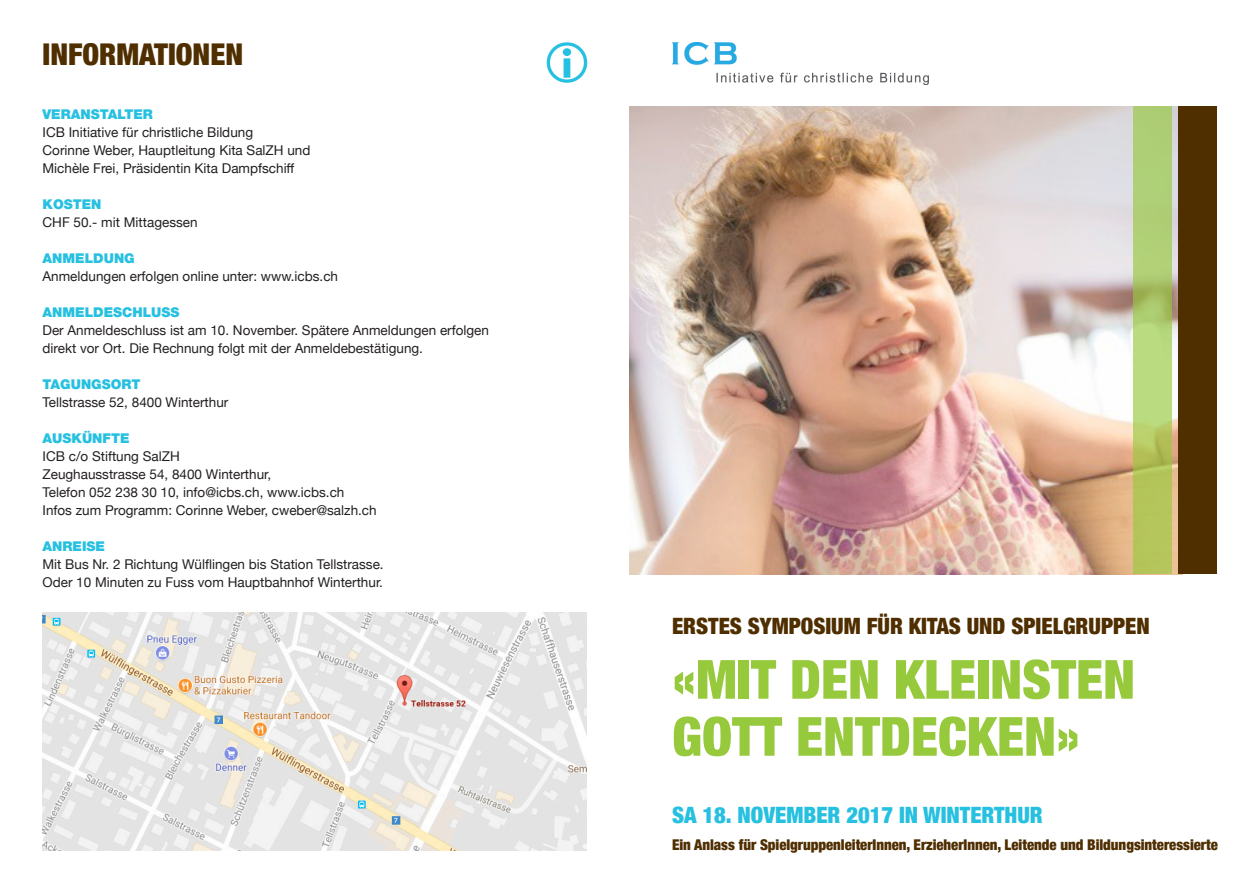
<style>
.page{position:relative;width:1259px;height:893px;background:#fff}
.page>*{position:absolute;margin:0;border:0;box-sizing:border-box;transform-origin:0 0}
.t1{font:900 condensed 54px/57px "Helvetica Neue";color:#97c93c}
.t2{font:900 condensed 30px "Helvetica Neue";color:#4f2e00}
.t3{font:900 condensed 22.5px "Helvetica Neue";color:#4f2e00}
.t4{font:900 condensed 22.5px "Helvetica Neue";color:#26c0e0}
.t5{font:900 condensed 14.85px "Helvetica Neue";letter-spacing:-.005em;color:#4f2e00}
.t6{font:13.5px/18px "Helvetica Neue";color:#231f20}
.t7{font:900 13.5px "Helvetica Neue";color:#26c0e0}
</style>
<div class="page">
<img style="left:672px;top:43px;width:256px;height:41px">
<img style="left:629px;top:106px;width:549px;height:468px">
<svg style="left:1133px;top:106px;width:38px;height:468px;background:#b2cc6d"></svg>
<div style="left:1178px;top:106px;width:38px;height:468px;background:#4f2e00"></div>
<img style="left:43px;top:612px;width:544px;height:238px">
<h2 class="t2" style="left:43px;top:30px;width:202px">INFORMATIONEN</h2>
<p class="t7" style="left:43px;top:106px;width:112px">VERANSTALTER</p>
<p class="t6" style="left:43px;top:124px;width:269px">ICB Initiative für christliche Bildung<br>Corinne Weber, Hauptleitung Kita SalZH und<br>Michèle Frei, Präsidentin Kita Dampfschiff</p>
<p class="t7" style="left:43px;top:196px;width:61px">KOSTEN</p>
<p class="t6" style="left:43px;top:214px;width:157px">CHF 50.- mit Mittagessen</p>
<p class="t7" style="left:43px;top:250px;width:94px">ANMELDUNG</p>
<p class="t6" style="left:43px;top:268px;width:297px">Anmeldungen erfolgen online unter: www.icbs.ch</p>
<p class="t7" style="left:43px;top:304px;width:139px">ANMELDESCHLUSS</p>
<p class="t6" style="left:43px;top:322px;width:448px">Der Anmeldeschluss ist am 10. November. Spätere Anmeldungen erfolgen direkt vor Ort. Die Rechnung folgt mit der Anmeldebestätigung.</p>
<p class="t7" style="left:43px;top:376px;width:99px">TAGUNGSORT</p>
<p class="t6" style="left:43px;top:394px;width:187px">Tellstrasse 52, 8400 Winterthur</p>
<p class="t7" style="left:43px;top:430px;width:89px">AUSKÜNFTE</p>
<p class="t6" style="left:43px;top:448px;width:336px">ICB c/o Stiftung SalZH<br>Zeughausstrasse 54, 8400 Winterthur,<br>Telefon 052 238 30 10, info@icbs.ch, www.icbs.ch Infos zum Programm: Corinne Weber, cweber@salzh.ch</p>
<p class="t7" style="left:43px;top:538px;width:64px">ANREISE</p>
<p class="t6" style="left:43px;top:556px;width:343px">Mit Bus Nr. 2 Richtung Wülflingen bis Station Tellstrasse.<br>Oder 10 Minuten zu Fuss vom Hauptbahnhof Winterthur.</p>
<h3 class="t3" style="left:672px;top:608px;width:479px">ERSTES SYMPOSIUM FÜR KITAS UND SPIELGRUPPEN</h3>
<h1 class="t1" style="left:672px;top:648px;width:464px">«MIT DEN KLEINSTEN<br>GOTT ENTDECKEN»</h1>
<h3 class="t4" style="left:672px;top:797px;width:372px">SA 18. NOVEMBER 2017 IN WINTERTHUR</h3>
<p class="t5" style="left:672px;top:833px;width:547px">Ein Anlass für SpielgruppenleiterInnen, ErzieherInnen, Leitende und Bildungsinteressierte</p>
</div>
